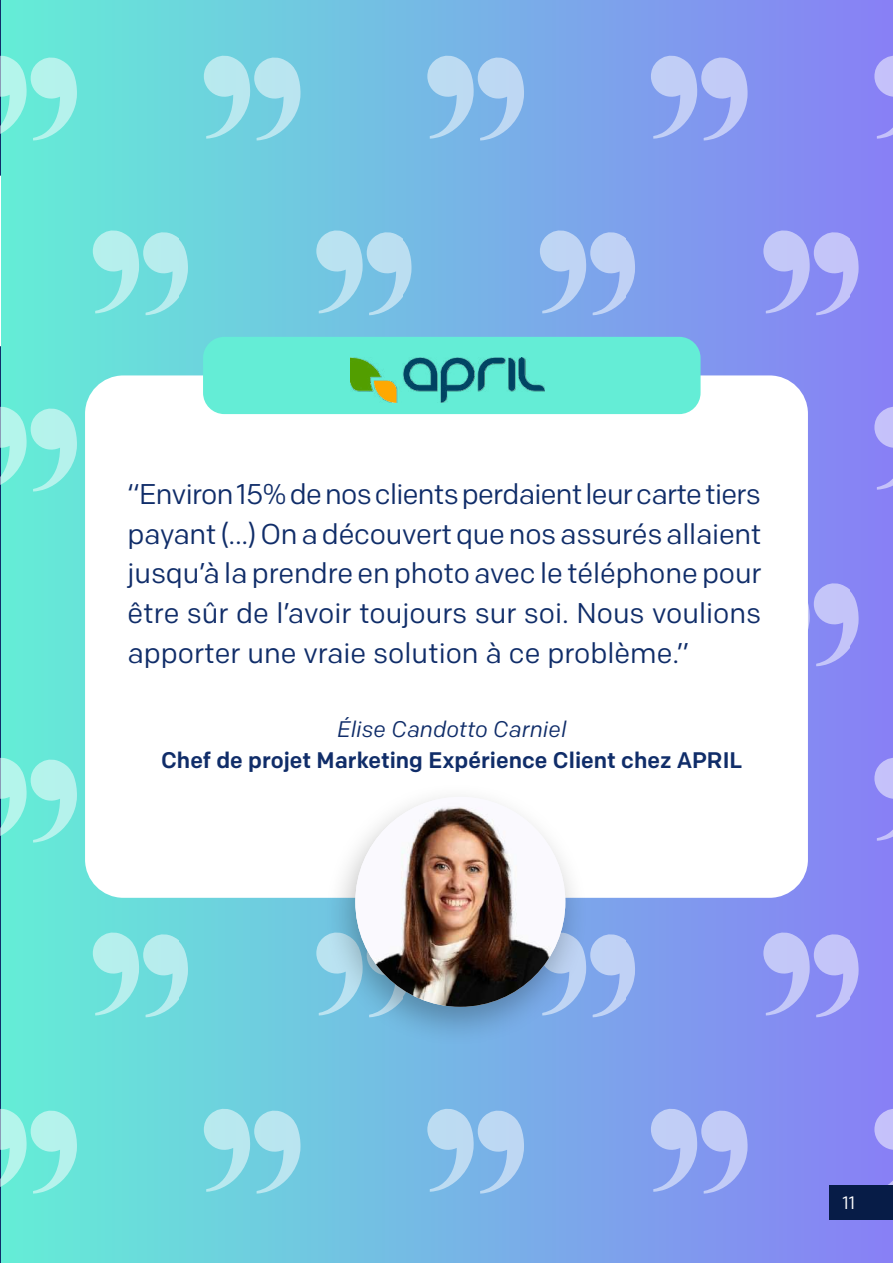
<style>
.page{position:relative;width:893px;height:1263px;background:#fff}
.page>*{position:absolute;margin:0;border:0;box-sizing:border-box;transform-origin:0 0}
.t1{font:28.5px/39.9px "Colfax";color:#102d69;text-align:justify}
.t2{font:500 22.5px "Colfax";color:#102d69}
.t3{font:italic 22.5px "Colfax";color:#102d69}
.t4{font:18px "Colfax";color:#fff}
</style>
<div class="page">
<svg style="left:0;top:0;width:1px;height:1263px"></svg>
<svg style="left:0;top:176px;width:1px;height:170px"></svg>
<div style="left:1px;top:0;width:892px;height:1263px;background:linear-gradient(to right,#64edd6,#8880f5)"></div>
<svg style="left:1px;top:1108px;width:76px;height:85px;background:#8feee1"></svg>
<svg style="left:204px;top:1108px;width:97px;height:85px;background:#93dae7"></svg>
<svg style="left:93px;top:931px;width:95px;height:86px;background:#8fe4e4"></svg>
<svg style="left:427px;top:1108px;width:97px;height:85px;background:#9ac6ec"></svg>
<svg style="left:316px;top:931px;width:7px;height:86px"></svg>
<svg style="left:651px;top:1108px;width:97px;height:85px;background:#a1b2f2"></svg>
<svg style="left:589px;top:931px;width:46px;height:86px;background:#9ebaf0"></svg>
<svg style="left:874px;top:1108px;width:19px;height:77px"></svg>
<svg style="left:763px;top:931px;width:96px;height:86px;background:#a3a7f5"></svg>
<svg style="left:1px;top:757px;width:76px;height:85px;background:#8feee1"></svg>
<svg style="left:874px;top:757px;width:19px;height:84px;background:#a09af7"></svg>
<svg style="left:808px;top:580px;width:51px;height:86px;background:#a2a3f5"></svg>
<svg style="left:1px;top:406px;width:76px;height:85px;background:#8feee1"></svg>
<svg style="left:93px;top:229px;width:95px;height:86px;background:#8fe4e4"></svg>
<svg style="left:316px;top:229px;width:96px;height:86px;background:#96d0e9"></svg>
<svg style="left:540px;top:229px;width:95px;height:86px;background:#9dbcef"></svg>
<svg style="left:874px;top:406px;width:19px;height:84px;background:#a09af7"></svg>
<svg style="left:763px;top:229px;width:96px;height:86px;background:#a3a7f5"></svg>
<svg style="left:1px;top:55px;width:76px;height:85px;background:#8feee1"></svg>
<svg style="left:204px;top:55px;width:97px;height:85px;background:#93dae7"></svg>
<svg style="left:427px;top:55px;width:97px;height:85px;background:#9ac6ec"></svg>
<svg style="left:651px;top:55px;width:97px;height:85px;background:#a1b2f2"></svg>
<svg style="left:874px;top:55px;width:19px;height:84px;background:#a09af7"></svg>
<div style="left:85px;top:375px;width:723px;height:523px;background:#fff;border-radius:38px"></div>
<div style="left:203px;top:337px;width:498px;height:77px;background:#64edd6;border-radius:21px"></div>
<img style="left:351px;top:357px;width:193px;height:46px">
<div style="left:323px;top:781px;width:266px;height:265px;background:#000;opacity:.27"></div>
<img style="left:355px;top:797px;width:210px;height:210px;border-radius:105px">
<div style="left:830px;top:1185px;width:63px;height:34px;background:#071c47"></div>
<p class="t1" style="left:128px;top:474px;width:635px">“Environ 15% de nos clients perdaient leur carte tiers payant (...) On a découvert que nos assurés allaient jusqu’à la prendre en photo avec le téléphone pour être sûr de l’avoir toujours sur soi. Nous voulions apporter une vraie solution à ce problème.”</p>
<p class="t3" style="left:337px;top:715px;width:231px">Élise Candotto Carniel</p>
<p class="t2" style="left:161px;top:746px;width:583px">Chef de projet Marketing Expérience Client chez APRIL</p>
<p class="t4" style="left:842px;top:1191px;width:14px">11</p>
</div>
